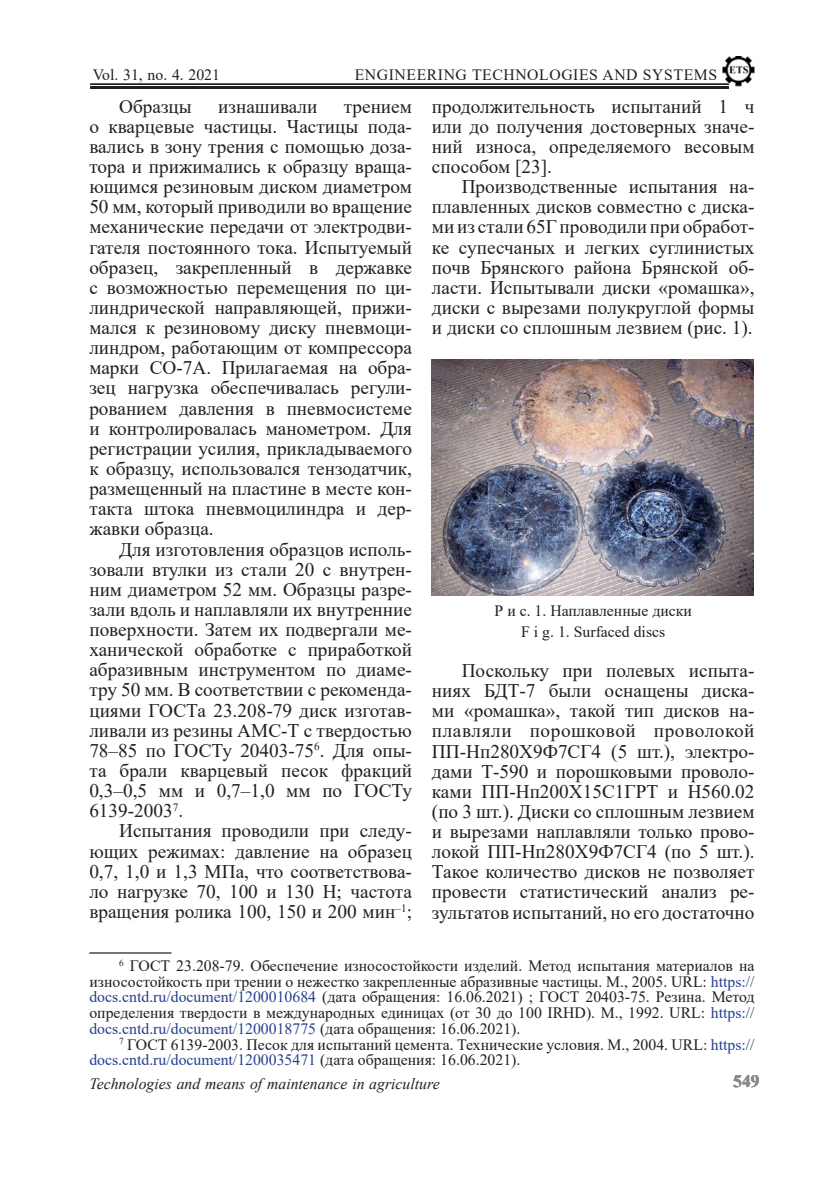
<style>
.page{position:relative;width:839px;height:1191px;background:#fff}
.page>*{position:absolute;margin:0;border:0;box-sizing:border-box;transform-origin:0 0}
.Стиль_без_названия_1{font:19.25px/20.1px "Times New Roman";color:#231f20;text-align:justify}
.t1{font:700 17.5px "Times New Roman";color:#8a8c8f}
.Стиль_без_названия_1-2{font:15.75px/15.8px "Times New Roman";color:#231f20;text-align:justify}
.t2{font:italic 15.75px "Times New Roman";color:#231f20}
.Стиль_без_названия_1-3{font:15.75px "Times New Roman";letter-spacing:.035em;color:#231f20}
.s1{color:#253f8e}
</style>
<div class="page">
<img style="left:722px;top:57px;width:32px;height:32px">
<hr style="left:90px;top:84px;width:638px;height:1px;background:#231f20">
<hr style="left:90px;top:86px;width:638px;height:3px;background:#231f20">
<img style="left:432px;top:360px;width:321px;height:235px">
<hr style="left:89px;top:952px;width:82px;height:1px;background:#231f20">
<p class="Стиль_без_названия_1-2" style="left:93px;top:66px;width:129px">Vol. 31, no. 4. 2021</p>
<p class="Стиль_без_названия_1-3" style="left:354px;top:64px;width:364px">ENGINEERING TECHNOLOGIES AND SYSTEMS</p>
<p class="Стиль_без_названия_1" style="left:119px;top:95px;width:74px">Образцы</p>
<p class="Стиль_без_названия_1" style="left:218px;top:95px;width:101px">изнашивали</p>
<p class="Стиль_без_названия_1" style="left:432px;top:95px;width:324px">продолжительность испытаний 1 ч или до получения достоверных значе&shy;ний износа, определяемого весовым способом [23].</p>
<p class="Стиль_без_названия_1" style="left:432px;top:176px;width:324px;text-indent:30px">Производственные испытания на&shy;плавленных дисков совместно с диска&shy;ми из стали 65Г проводили при обработ&shy;ке супесчаных и легких суглинистых почв Брянского района Брянской об&shy;ласти. Испытывали диски «ромашка», диски с вырезами полукруглой формы и диски со сплошным лезвием (рис. 1).</p>
<p class="Стиль_без_названия_1" style="left:89px;top:95px;width:324px;text-indent:254px">трением о кварцевые частицы. Частицы пода&shy;вались в зону трения с помощью доза&shy;тора и прижимались к образцу враща&shy;ющимся резиновым диском диаметром 50 мм, который приводили во вращение механические передачи от электродви&shy;гателя постоянного тока. Испытуемый образец, закрепленный в державке с возможностью перемещения по ци&shy;линдрической направляющей, прижи&shy;мался к резиновому диску пневмоци&shy;линдром, работающим от компрессора марки СО-7А. Прилагаемая на обра&shy;зец нагрузка обеспечивалась регули&shy;рованием давления в пневмосистеме и контролировалась манометром. Для регистрации усилия, прикладываемого к образцу, использовался тензодатчик, размещенный на пластине в месте кон&shy;такта штока пневмоцилиндра и дер&shy;жавки образца.</p>
<p class="Стиль_без_названия_1" style="left:89px;top:538px;width:324px;text-indent:30px">Для изготовления образцов исполь&shy;зовали втулки из стали 20 с внутрен&shy;ним диаметром 52 мм. Образцы разре&shy;зали вдоль и наплавляли их внутренние поверхности. Затем их подвергали ме&shy;ханической обработке с приработкой абразивным инструментом по диаме&shy;тру 50 мм. В соответствии с рекоменда&shy;циями ГОСТа 23.208-79 диск изготав&shy;ливали из резины АМС-Т с твердостью 78–85 по ГОСТу 20403-75<sup>6</sup>. Для опы&shy;та брали кварцевый песок фракций 0,3–0,5 мм и 0,7–1,0 мм по ГОСТу 6139-2003<sup>7</sup>.</p>
<p class="Стиль_без_названия_1" style="left:89px;top:820px;width:324px;text-indent:30px">Испытания проводили при следу&shy;ющих режимах: давление на образец 0,7, 1,0 и 1,3 МПа, что соответствова&shy;ло нагрузке 70, 100 и 130 Н; частота вращения ролика 100, 150 и 200 мин<sup>–1</sup>;</p>
<p class="Стиль_без_названия_1-2" style="left:494px;top:602px;width:199px">Р и с. 1. Наплавленные диски</p>
<p class="Стиль_без_названия_1-2" style="left:521px;top:623px;width:145px">F i g. 1. Surfaced discs</p>
<p class="Стиль_без_названия_1" style="left:432px;top:660px;width:324px;text-indent:30px">Поскольку при полевых испыта&shy;ниях БДТ-7 были оснащены диска&shy;ми «ромашка», такой тип дисков на&shy;плавляли порошковой проволокой ПП-Нп280Х9Ф7СГ4 (5 шт.), электро&shy;дами Т-590 и порошковыми проволо&shy;ками ПП-Нп200Х15С1ГРТ и Н560.02 (по 3 шт.). Диски со сплошным лезвием и вырезами наплавляли только прово&shy;локой ПП-Нп280Х9Ф7СГ4 (по 5 шт.).<br>Такое количество дисков не позволяет провести статистический анализ ре&shy;зультатов испытаний, но его достаточно</p>
<p class="Стиль_без_названия_1-2" style="left:89px;top:957px;width:666px;text-indent:30px"><sup>6</sup> ГОСТ 23.208-79. Обеспечение износостойкости изделий. Метод испытания материалов на износостойкость при трении о нежестко закрепленные абразивные частицы. М., 2005. URL: <span class="s1">https:// docs.cntd.ru/document/1200010684</span> (дата обращения: 16.06.2021) ; ГОСТ 20403-75. Резина. Метод определения твердости в международных единицах (от 30 до 100 IRHD). М., 1992. URL: <span class="s1">https:// docs.cntd.ru/document/1200018775</span> (дата обращения: 16.06.2021).</p>
<p class="Стиль_без_названия_1-2" style="left:89px;top:1035px;width:666px;text-indent:30px"><sup>7</sup> ГОСТ 6139-2003. Песок для испытаний цемента. Технические условия. М., 2004. URL: <span class="s1">https:// docs.cntd.ru/document/1200035471</span> (дата обращения: 16.06.2021).</p>
<p class="t2" style="left:89px;top:1073px;width:352px">Technologies and means of maintenance in agriculture</p>
<p class="t1" style="left:733px;top:1068px;width:28px">549</p>
</div>
